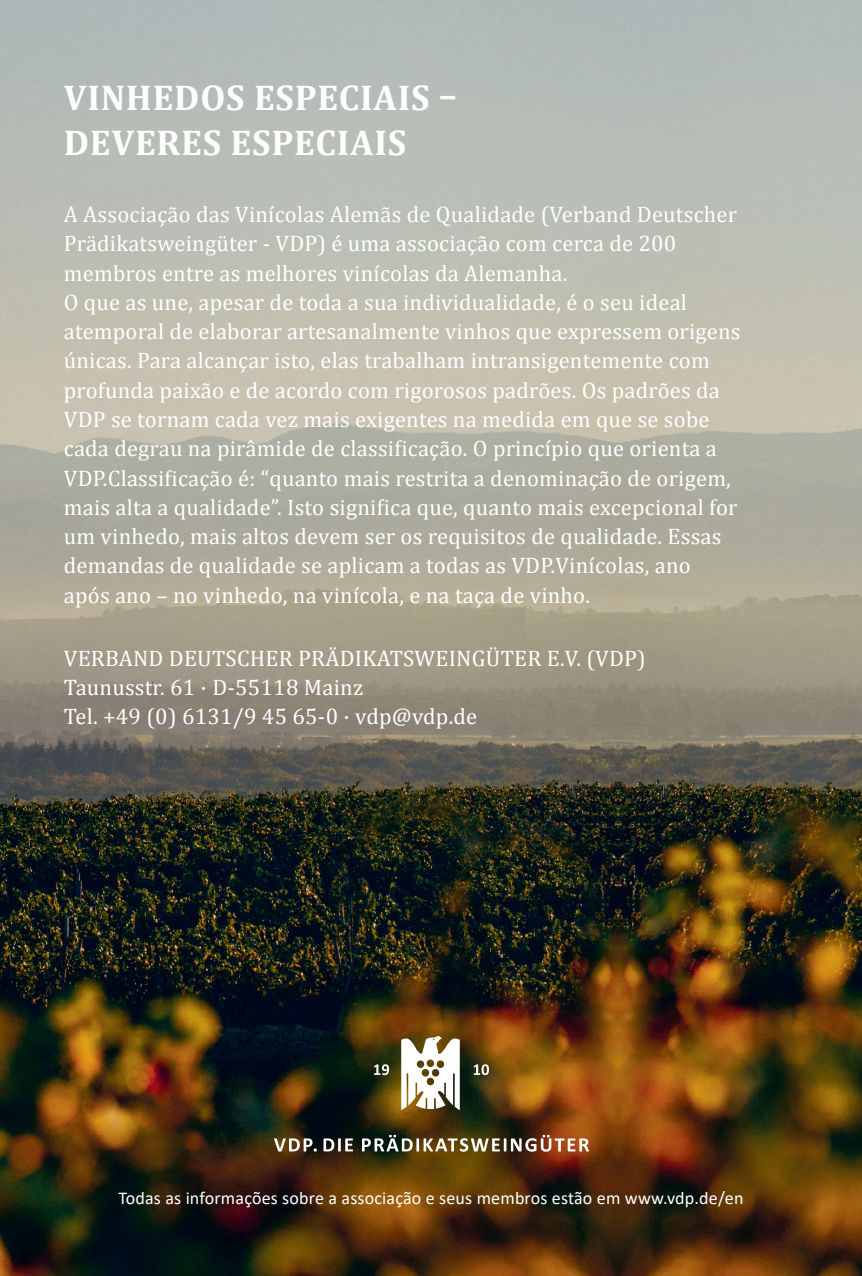
<style>
.page{position:relative;width:862px;height:1276px;background:#fff}
.page>*{position:absolute;margin:0;border:0;box-sizing:border-box;transform-origin:0 0}
.t1{font:700 36px "Cambria";letter-spacing:.02em;color:#fff}
.t2{font:22.5px/29.2px "Cambria";letter-spacing:.01em;color:#fff}
.t3{font:18px "Calibri";letter-spacing:.01em;color:#fff}
</style>
<div class="page">
<img style="left:0;top:0;width:861px;height:1276px">
<svg style="left:0;top:1036px;width:805px;height:80px;background:#62441b"></svg>
<svg style="left:0;top:1124px;width:813px;height:45px;background:#563816"></svg>
<p class="t1" style="left:64px;top:75px;width:394px">VINHEDOS ESPECIAIS –</p>
<p class="t1" style="left:64px;top:120px;width:343px">DEVERES ESPECIAIS</p>
<p class="t2" style="left:64px;top:200px;width:674px">A Associação das Vinícolas Alemãs de Qualidade (Verband Deutscher<br>Prädikatsweingüter - VDP) é uma associação com cerca de 200</p>
<p class="t2" style="left:64px;top:258px;width:505px">membros entre as melhores vinícolas da Alemanha.</p>
<p class="t2" style="left:64px;top:287px;width:678px">O que as une, apesar de toda a sua individualidade, é o seu ideal atemporal de elaborar artesanalmente vinhos que expressem origens únicas. Para alcançar isto, elas trabalham intransigentemente com profunda paixão e de acordo com rigorosos padrões. Os padrões da VDP se tornam cada vez mais exigentes na medida em que se sobe cada degrau na pirâmide de classificação. O princípio que orienta a VDP.Classificação é: “quanto mais restrita a denominação de origem, mais alta a qualidade”. Isto significa que, quanto mais excepcional for um vinhedo, mais altos devem ser os requisitos de qualidade. Essas demandas de qualidade se aplicam a todas as VDP.Vinícolas, ano após ano – no vinhedo, na vinícola, e na taça de vinho.</p>
<p class="t2" style="left:64px;top:643px;width:583px">VERBAND DEUTSCHER PRÄDIKATSWEINGÜTER E.V. (VDP)</p>
<p class="t2" style="left:64px;top:672px;width:301px">Taunusstr. 61 · D-55118 Mainz</p>
<p class="t2" style="left:64px;top:701px;width:414px">Tel. +49 (0) 6131/9 45 65-0 · vdp@vdp.de</p>
<p class="t3" style="left:118px;top:1185px;width:626px">Todas as informações sobre a associação e seus membros estão em www.vdp.de/en</p>
</div>
